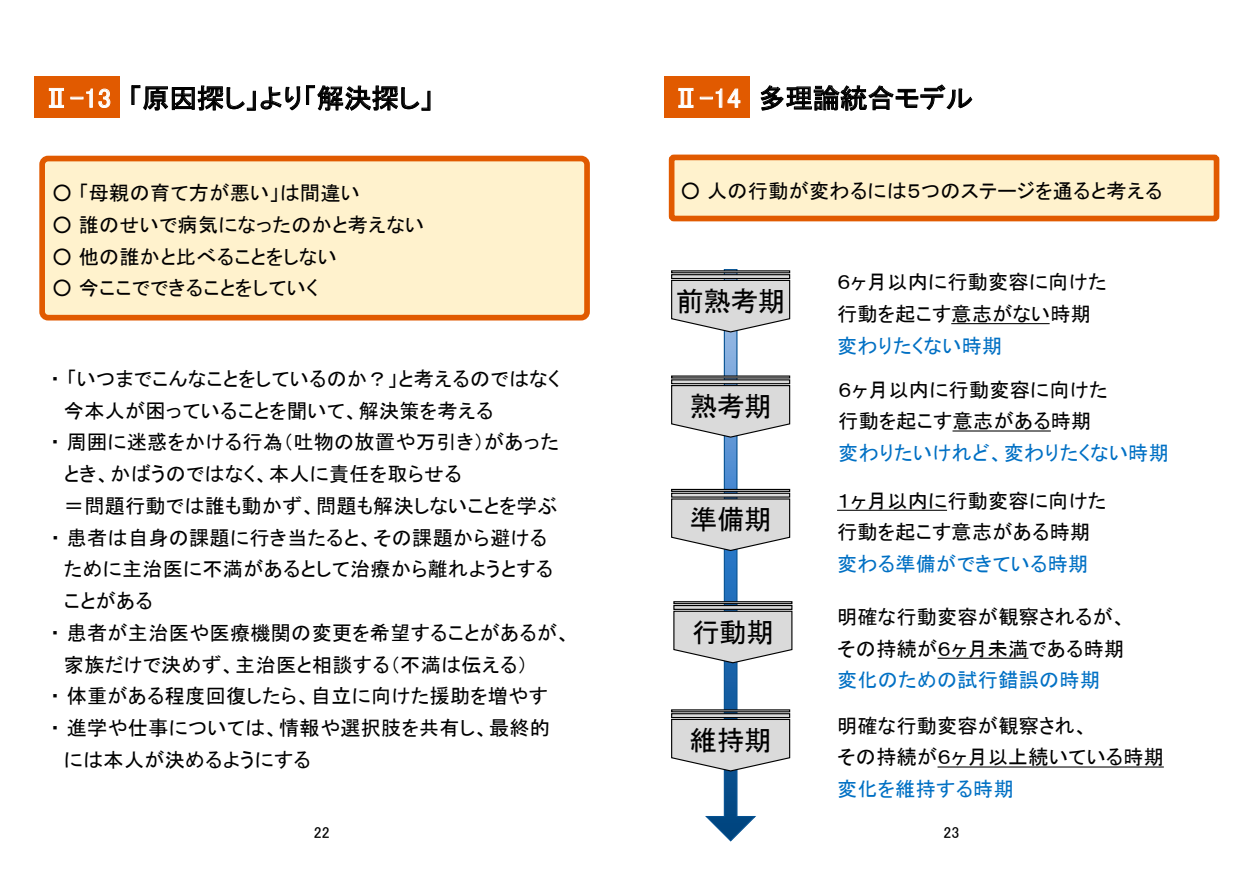
<style>
.page{position:relative;width:1259px;height:893px;background:#fff}
.page>*{position:absolute;margin:0;border:0;box-sizing:border-box;transform-origin:0 0}
.t1{font:27.45px "MS P Gothic";letter-spacing:-.01em;color:#000}
.t2{font:27px "MS P Gothic";letter-spacing:-.005em;color:#000}
.t3{font:20.1px/31.7px "MS P Gothic";letter-spacing:.015em;color:#000}
.t4{font:20.1px "MS P Gothic";letter-spacing:.015em;color:#0070c4}
.t5{font:15.9px "MS P Gothic";color:#000}
.s1{color:#fff}
</style>
<div class="page">
<svg style="left:951px;top:323px;width:98px;height:1px"></svg>
<svg style="left:952px;top:430px;width:99px;height:1px"></svg>
<svg style="left:837px;top:510px;width:110px;height:1px"></svg>
<svg style="left:937px;top:658px;width:91px;height:1px"></svg>
<svg style="left:671px;top:269px;width:122px;height:573px"></svg>
<svg style="left:937px;top:766px;width:226px;height:1px"></svg>
<div style="left:664px;top:76px;width:86px;height:42px;background:#e15a00"></div>
<svg style="left:678px;top:88px;width:15px;height:20px"></svg>
<svg style="left:700px;top:88px;width:40px;height:20px"></svg>
<svg style="left:760px;top:84px;width:212px;height:27px"></svg>
<div style="left:671px;top:157px;width:545px;height:62px;background:#fff2cd;border-radius:2px"></div>
<div style="left:669px;top:155px;width:550px;height:66px;border:6px solid #e15a00;border-radius:2px"></div>
<div style="left:35px;top:76px;width:85px;height:42px;background:#e15a00"></div>
<svg style="left:49px;top:88px;width:15px;height:20px"></svg>
<svg style="left:70px;top:88px;width:41px;height:20px"></svg>
<svg style="left:131px;top:85px;width:169px;height:26px"></svg>
<svg style="left:306px;top:85px;width:125px;height:26px"></svg>
<div style="left:42px;top:159px;width:545px;height:159px;background:#fff2cd;border-radius:6px"></div>
<div style="left:39px;top:156px;width:551px;height:164px;border:6px solid #e15a00;border-radius:6px"></div>
<h2 class="t2" style="left:43px;top:84px;width:392px"><span class="s1">Ⅱ-13</span> 「原因探し」より「解決探し」</h2>
<p class="t3" style="left:52px;top:177px;width:309px">○ 「母親の育て方が悪い」は間違い</p>
<p class="t3" style="left:52px;top:209px;width:373px">○ 誰のせいで病気になったのかと考えない</p>
<p class="t3" style="left:52px;top:241px;width:286px">○ 他の誰かと比べることをしない</p>
<p class="t3" style="left:52px;top:272px;width:267px">○ 今ここでできることをしていく</p>
<p class="t3" style="left:50px;top:363px;width:511px">・「いつまでこんなことをしているのか？」と考えるのではなく</p>
<p class="t3" style="left:64px;top:395px;width:431px">今本人が困っていることを聞いて、解決策を考える</p>
<p class="t3" style="left:50px;top:426px;width:510px">・周囲に迷惑をかける行為（吐物の放置や万引き）があった</p>
<p class="t3" style="left:64px;top:458px;width:399px">とき、かばうのではなく、本人に責任を取らせる</p>
<p class="t3" style="left:64px;top:490px;width:495px">＝問題行動では誰も動かず、問題も解決しないことを学ぶ</p>
<p class="t3" style="left:50px;top:522px;width:498px">・患者は自身の課題に行き当たると、その課題から避ける</p>
<p class="t3" style="left:64px;top:553px;width:491px">ために主治医に不満があるとして治療から離れようとする</p>
<p class="t3" style="left:64px;top:585px;width:90px">ことがある</p>
<p class="t3" style="left:50px;top:617px;width:522px">・患者が主治医や医療機関の変更を希望することがあるが、</p>
<p class="t3" style="left:64px;top:648px;width:465px">家族だけで決めず、主治医と相談する（不満は伝える）</p>
<p class="t3" style="left:50px;top:680px;width:499px">・体重がある程度回復したら、自立に向けた援助を増やす</p>
<p class="t3" style="left:50px;top:712px;width:501px">・進学や仕事については、情報や選択肢を共有し、最終的</p>
<p class="t3" style="left:64px;top:744px;width:248px">には本人が決めるようにする</p>
<p class="t5" style="left:314px;top:824px;width:17px">22</p>
<h2 class="t2" style="left:672px;top:84px;width:302px"><span class="s1">Ⅱ-14</span> 多理論統合モデル</h2>
<p class="t3" style="left:680px;top:175px;width:483px">○ 人の行動が変わるには５つのステージを通ると考える</p>
<h1 class="t1" style="left:676px;top:287px;width:111px">前熟考期</h1>
<h1 class="t1" style="left:690px;top:392px;width:83px">熟考期</h1>
<h1 class="t1" style="left:690px;top:506px;width:83px">準備期</h1>
<h1 class="t1" style="left:692px;top:618px;width:83px">行動期</h1>
<h1 class="t1" style="left:690px;top:726px;width:83px">維持期</h1>
<p class="t3" style="left:837px;top:266px;width:271px">６ヶ月以内に行動変容に向けた行動を起こす意志がない時期</p>
<p class="t4" style="left:837px;top:336px;width:167px">変わりたくない時期</p>
<p class="t3" style="left:838px;top:374px;width:271px">６ヶ月以内に行動変容に向けた行動を起こす意志がある時期</p>
<p class="t4" style="left:838px;top:443px;width:332px">変わりたいけれど、変わりたくない時期</p>
<p class="t3" style="left:837px;top:484px;width:271px">１ヶ月以内に行動変容に向けた行動を起こす意志がある時期</p>
<p class="t4" style="left:837px;top:554px;width:253px">変わる準備ができている時期</p>
<p class="t3" style="left:837px;top:601px;width:291px">明確な行動変容が観察されるが、その持続が６ヶ月未満である時期</p>
<p class="t4" style="left:837px;top:670px;width:264px">変化のための試行錯誤の時期</p>
<p class="t3" style="left:837px;top:709px;width:328px">明確な行動変容が観察され、<br>その持続が６ヶ月以上続いている時期</p>
<p class="t4" style="left:837px;top:779px;width:178px">変化を維持する時期</p>
<p class="t5" style="left:943px;top:824px;width:17px">23</p>
</div>
